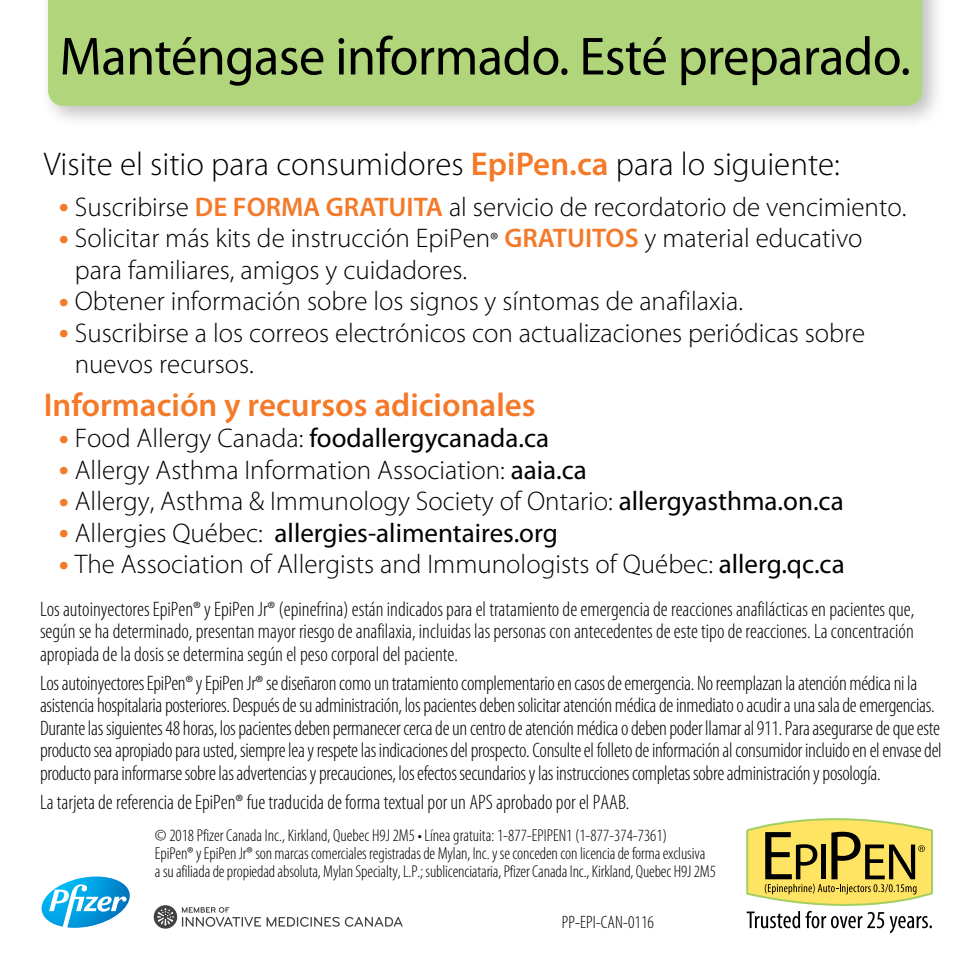
<style>
.page{position:relative;width:972px;height:972px;background:#fff}
.page>*{position:absolute;margin:0;border:0;box-sizing:border-box;transform-origin:0 0}
.t1{font:54px "Myriad Pro";letter-spacing:-.01em;color:#000}
.t2{font:300 33px "Myriad Pro";color:#000}
.t3{font:600 33px "Myriad Pro";color:#f47929}
.t4{font:300 27px/31.5px "Myriad Pro";color:#000}
.t5{font:27px "Myriad Pro";color:#000}
.t6{font:300 condensed 21px/22.5px "Myriad Pro";letter-spacing:-.015em;color:#000;text-align:justify}
.t7{font:300 condensed 18px "Myriad Pro";color:#000}
.t8{font:300 condensed 17.4px/18px "Myriad Pro";letter-spacing:-.01em;color:#000}
.s1{font-weight:600;color:#f47929}
.s2{font-weight:400;font-size:36px;color:#f47929}
.s3{font-size:21px}
.s4{font-size:36px;color:#f47929}
.s5{font-weight:300}
.s6{font-weight:400}
</style>
<div class="page">
<svg style="left:746px;top:818px;width:187px;height:115px"></svg>
<svg style="left:42px;top:877px;width:88px;height:51px"></svg>
<div style="left:39px;top:0;width:907px;height:130px;background:#000;opacity:.25"></div>
<div style="left:48px;top:0;width:874px;height:106px;background:#b0d57b"></div>
<svg style="left:154px;top:905px;width:23px;height:24px"></svg>
<svg style="left:267px;top:917px;width:136px;height:10px"></svg>
<svg style="left:182px;top:907px;width:79px;height:20px"></svg>
<svg style="left:157px;top:908px;width:17px;height:18px"></svg>
<h1 class="t1" style="left:60px;top:23px;width:853px">Manténgase informado. Esté preparado.</h1>
<h2 class="t2" style="left:44px;top:144px;width:798px">Visite el sitio para consumidores <span class="s1">EpiPen.ca</span> para lo siguiente:</h2>
<p class="t4" style="left:59px;top:191px;width:849px"><span class="s2">•</span> Suscribirse <span class="s1">DE FORMA GRATUITA</span> al servicio de recordatorio de vencimiento.</p>
<p class="t4" style="left:75px;top:222px;width:789px;text-indent:-16px"><span class="s2">•</span> Solicitar más kits de instrucción EpiPen<span class="s3">®</span> <span class="s1">GRATUITOS</span> y material educativo para familiares, amigos y cuidadores.</p>
<p class="t4" style="left:59px;top:285px;width:686px"><span class="s2">•</span> Obtener información sobre los signos y síntomas de anafilaxia.</p>
<p class="t4" style="left:75px;top:317px;width:792px;text-indent:-16px"><span class="s2">•</span> Suscribirse a los correos electrónicos con actualizaciones periódicas sobre nuevos recursos.</p>
<h2 class="t3" style="left:44px;top:384px;width:493px">Información y recursos adicionales</h2>
<p class="t5" style="left:59px;top:421px;width:492px"><span class="s4">•</span> <span class="s5">Food Allergy Canada:</span> foodallergycanada.ca</p>
<p class="t4" style="left:59px;top:454px;width:530px"><span class="s2">•</span> Allergy Asthma Information Association: <span class="s6">aaia.ca</span></p>
<p class="t4" style="left:59px;top:485px;width:786px"><span class="s2">•</span> Allergy, Asthma &amp; Immunology Society of Ontario: <span class="s6">allergyasthma.on.ca</span></p>
<p class="t5" style="left:59px;top:516px;width:500px"><span class="s4">•</span> <span class="s5">Allergies Québec:</span> allergies-alimentaires.org</p>
<p class="t4" style="left:59px;top:548px;width:787px"><span class="s2">•</span> The Association of Allergists and Immunologists of Québec: <span class="s6">allerg.qc.ca</span></p>
<p class="t6" style="left:40px;top:597px;width:876px">Los autoinyectores EpiPen® y EpiPen Jr® (epinefrina) están indicados para el tratamiento de emergencia de reacciones anafilácticas en pacientes que, según se ha determinado, presentan mayor riesgo de anafilaxia, incluidas las personas con antecedentes de este tipo de reacciones. La concentración apropiada de la dosis se determina según el peso corporal del paciente.</p>
<p class="t6" style="left:40px;top:671px;width:903px;text-align:left">Los autoinyectores EpiPen® y EpiPen Jr® se diseñaron como un tratamiento complementario en casos de emergencia. No reemplazan la atención médica ni la asistencia hospitalaria posteriores. Después de su administración, los pacientes deben solicitar atención médica de inmediato o acudir a una sala de emergencias.<br>Durante las siguientes 48 horas, los pacientes deben permanecer cerca de un centro de atención médica o deben poder llamar al 911. Para asegurarse de que este producto sea apropiado para usted, siempre lea y respete las indicaciones del prospecto. Consulte el folleto de información al consumidor incluido en el envase del producto para informarse sobre las advertencias y precauciones, los efectos secundarios y las instrucciones completas sobre administración y posología.</p>
<p class="t6" style="left:40px;top:790px;width:591px">La tarjeta de referencia de EpiPen® fue traducida de forma textual por un APS aprobado por el PAAB.</p>
<p class="t8" style="left:155px;top:827px;width:562px">© 2018 Pfizer Canada Inc., Kirkland, Quebec H9J 2M5 • Línea gratuita: 1-877-EPIPEN1 (1-877-374-7361)<br>EpiPen® y EpiPen Jr® son marcas comerciales registradas de Mylan, Inc. y se conceden con licencia de forma exclusiva<br>a su afiliada de propiedad absoluta, Mylan Specialty, L.P.; sublicenciataria, Pfizer Canada Inc., Kirkland, Quebec H9J 2M5</p>
<p class="t7" style="left:562px;top:911px;width:94px">PP-EPI-CAN-0116</p>
</div>
